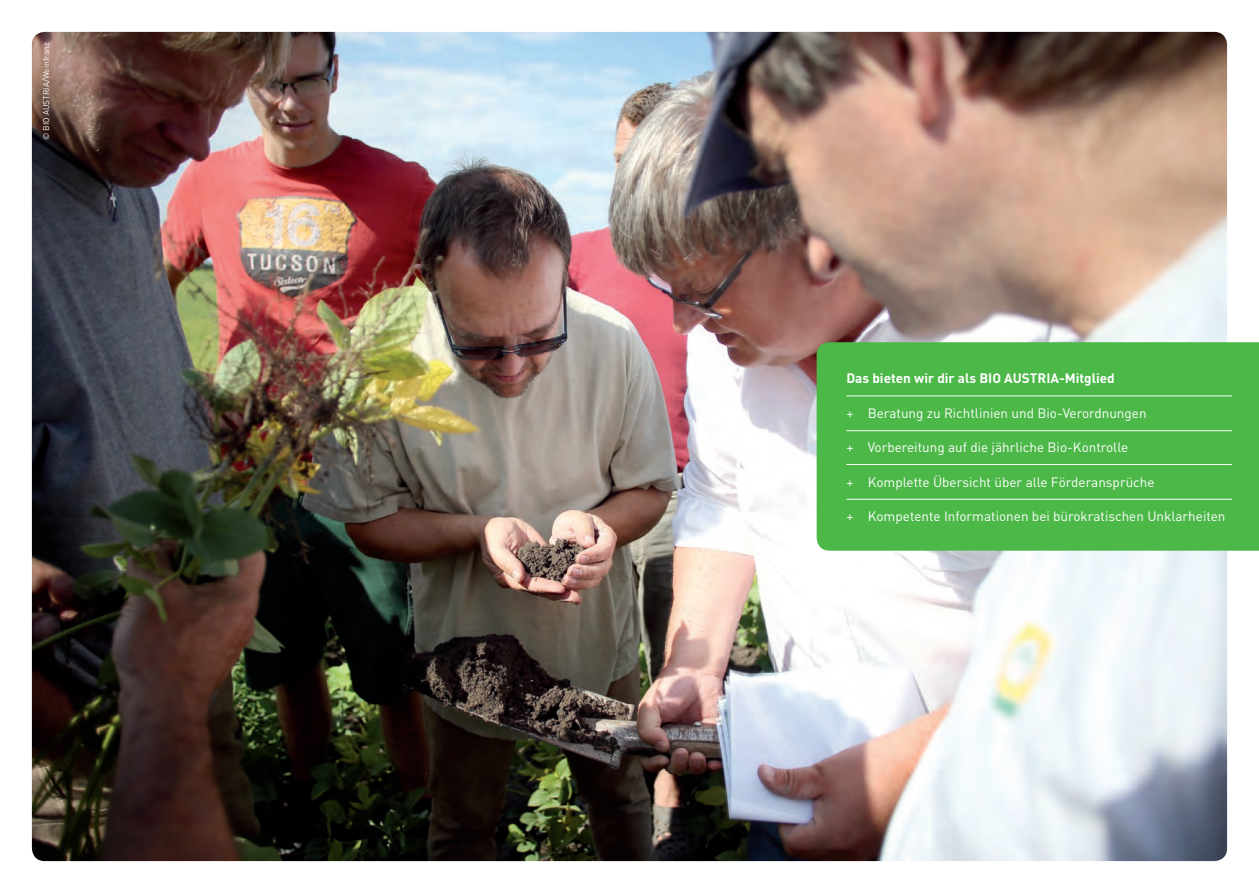
<style>
.page{position:relative;width:1259px;height:893px;background:#fff}
.page>*{position:absolute;margin:0;border:0;box-sizing:border-box;transform-origin:0 0}
.t1{font:13.5px "DIN";color:#fff}
.t2{font:700 13.5px "DIN";color:#fff}
.t3{font:8.25px "DIN";letter-spacing:.005em;color:#fff}
</style>
<div class="page">
<img style="left:32px;top:32px;width:1195px;height:829px">
<div style="left:816px;top:342px;width:443px;height:209px;background:#4cb848"></div>
<hr style="left:846px;top:396px;width:385px;height:1px;background:#fff">
<hr style="left:846px;top:430px;width:385px;height:1px;background:#fff">
<hr style="left:846px;top:464px;width:385px;height:1px;background:#fff">
<hr style="left:846px;top:499px;width:385px;height:1px;background:#fff">
<p class="t3" style="left:41px;top:140px;width:99px;rotate:-90deg">© BIO AUSTRIA/Weinfranz</p>
<p class="t2" style="left:846px;top:369px;width:270px">Das bieten wir dir als BIO AUSTRIA-Mitglied</p>
<p class="t1" style="left:846px;top:404px;width:302px">+ Beratung zu Richtlinien und Bio-Verordnungen</p>
<p class="t1" style="left:846px;top:439px;width:283px">+ Vorbereitung auf die jährliche Bio-Kontrolle</p>
<p class="t1" style="left:846px;top:473px;width:310px">+ Komplette Übersicht über alle Förderansprüche</p>
<p class="t1" style="left:846px;top:508px;width:381px">+ Kompetente Informationen bei bürokratischen Unklarheiten</p>
</div>
